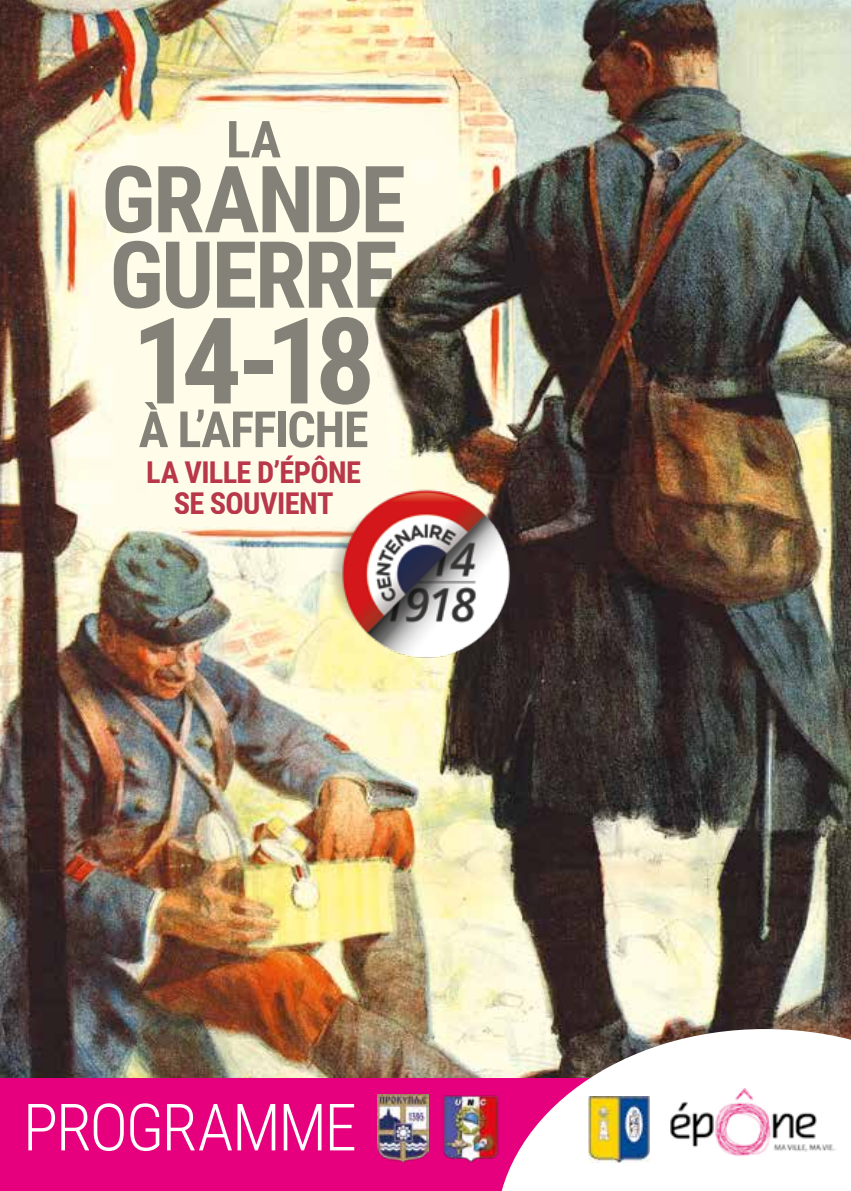
<style>
.page{position:relative;width:851px;height:1191px;background:#fff}
.page>*{position:absolute;margin:0;border:0;box-sizing:border-box;transform-origin:0 0}
.t1{font:700 120px "Roboto Condensed";color:#848383}
.t2{font:700 92.8px/75.4px "Roboto Condensed";letter-spacing:-.03em;color:#848383}
.t3{font:300 65.2px "Roboto Condensed";letter-spacing:-.035em;color:#fff}
.t4{font:700 51px "Roboto Condensed";color:#848383}
.t5{font:700 50px "Roboto Condensed";letter-spacing:-.025em;color:#848383}
.t6{font:700 30.4px/30.4px "Roboto Condensed";letter-spacing:-.025em;color:#b83850;text-align:center}
</style>
<div class="page">
<div style="left:0;top:1077px;width:850px;height:114px;background:#e6007d"></div>
<img style="left:0;top:0;width:850px;height:1077px">
<img style="left:377px;top:1094px;width:51px;height:68px">
<img style="left:442px;top:1095px;width:54px;height:67px">
<svg style="left:496px;top:1029px;width:354px;height:162px;fill:#fff"></svg>
<img style="left:588px;top:1096px;width:61px;height:66px">
<img style="left:666px;top:1088px;width:170px;height:81px">
<img style="left:328px;top:488px;width:200px;height:199px">
<h3 class="t4" style="left:226px;top:104px;width:56px">LA</h3>
<h2 class="t2" style="left:101px;top:158px;width:306px">GRANDE<br>GUERRE</h2>
<h1 class="t1" style="left:132px;top:277px;width:245px">14-18</h1>
<h3 class="t5" style="left:139px;top:394px;width:231px">À L’AFFICHE</h3>
<p class="t6" style="left:146px;top:456px;width:216px">LA VILLE D’ÉPÔNE<br>SE SOUVIENT</p>
<h3 class="t3" style="left:23px;top:1081px;width:335px">PROGRAMME</h3>
</div>
